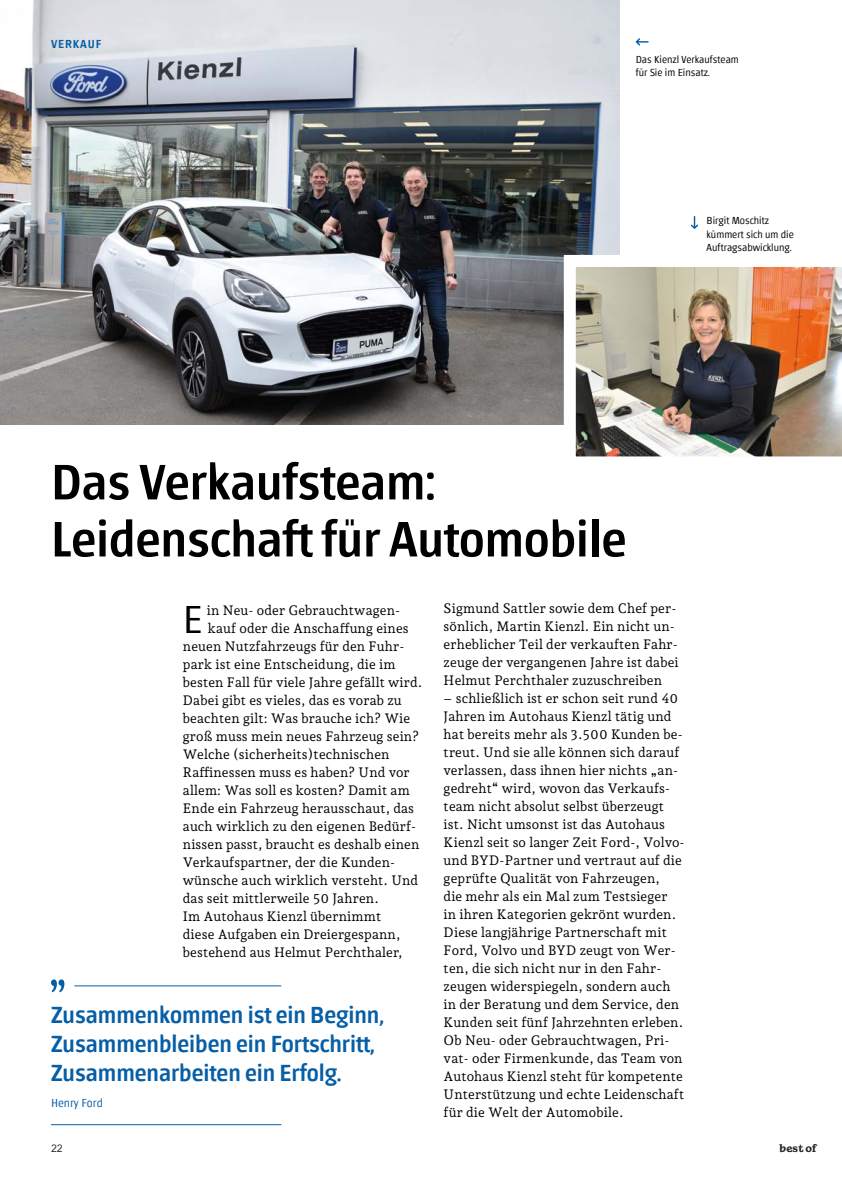
<style>
.page{position:relative;width:842px;height:1200px;background:#fff}
.page>*{position:absolute;margin:0;border:0;box-sizing:border-box;transform-origin:0 0}
.t1{font:500 51px/57px "Chaco";color:#000}
.t2{font:300 40.2px "Chaco";color:#000}
.t3{font:500 24px/28.8px "Chaco";color:#065ea6}
.t4{font:13.5px/18px "Andada Pro";letter-spacing:.01em;color:#000}
.t5{font:300 12px "Chaco";color:#065ea6}
.t6{font:500 12px "Chaco";letter-spacing:.075em;color:#065ea6}
.t7{font:300 10.5px/13.5px "Chaco";color:#000}
.t8{font:700 10.5px "Walden";letter-spacing:.01em;color:#282827}
.t9{font:10.5px "Avenir";color:#282827}
</style>
<div class="page">
<img style="left:0;top:0;width:620px;height:424px">
<img style="left:558px;top:249px;width:284px;height:208px">
<svg style="left:691px;top:216px;width:7px;height:13px"></svg>
<svg style="left:636px;top:38px;width:13px;height:8px"></svg>
<svg style="left:51px;top:979px;width:13px;height:13px"></svg>
<hr style="left:75px;top:985px;width:206px;height:1px;background:#065ea6">
<hr style="left:51px;top:1123px;width:230px;height:1px;background:#065ea6">
<p class="t6" style="left:51px;top:38px;width:52px">VERKAUF</p>
<p class="t7" style="left:636px;top:53px;width:105px">Das Kienzl Verkaufsteam für Sie im Einsatz.</p>
<p class="t7" style="left:707px;top:215px;width:89px">Birgit Moschitz kümmert sich um die<br>Auftragsabwicklung.</p>
<h1 class="t1" style="left:51px;top:456px;width:577px">Das Verkaufsteam:<br>Leidenschaft für Automobile</h1>
<h2 class="t2" style="left:183px;top:601px;width:21px">E</h2>
<p class="t4" style="left:207px;top:601px;width:195px">in Neu- oder Gebrauchtwagen-</p>
<p class="t4" style="left:208px;top:619px;width:202px">kauf oder die Anschaffung eines</p>
<p class="t4" style="left:183px;top:637px;width:223px">neuen Nutzfahrzeugs für den Fuhr-</p>
<p class="t4" style="left:183px;top:655px;width:214px">park ist eine Entscheidung, die im</p>
<p class="t4" style="left:183px;top:673px;width:241px">besten Fall für viele Jahre gefällt wird.</p>
<p class="t4" style="left:183px;top:691px;width:220px">Dabei gibt es vieles, das es vorab zu</p>
<p class="t4" style="left:183px;top:709px;width:229px">beachten gilt: Was brauche ich? Wie</p>
<p class="t4" style="left:183px;top:727px;width:238px">groß muss mein neues Fahrzeug sein?</p>
<p class="t4" style="left:183px;top:745px;width:208px">Welche (sicherheits)technischen</p>
<p class="t4" style="left:183px;top:763px;width:228px">Raffinessen muss es haben? Und vor</p>
<p class="t4" style="left:183px;top:781px;width:228px">allem: Was soll es kosten? Damit am</p>
<p class="t4" style="left:183px;top:799px;width:233px">Ende ein Fahrzeug herausschaut, das</p>
<p class="t4" style="left:183px;top:817px;width:235px">auch wirklich zu den eigenen Bedürf-</p>
<p class="t4" style="left:183px;top:835px;width:238px">nissen passt, braucht es deshalb einen</p>
<p class="t4" style="left:183px;top:853px;width:214px">Verkaufspartner, der die Kunden-</p>
<p class="t4" style="left:183px;top:871px;width:237px">wünsche auch wirklich versteht. Und</p>
<p class="t4" style="left:183px;top:889px;width:197px">das seit mittlerweile 50 Jahren.</p>
<p class="t4" style="left:183px;top:907px;width:200px">Im Autohaus Kienzl übernimmt</p>
<p class="t4" style="left:183px;top:924px;width:219px">diese Aufgaben ein Dreiergespann,</p>
<p class="t4" style="left:183px;top:942px;width:221px">bestehend aus Helmut Perchthaler,</p>
<h3 class="t3" style="left:51px;top:1001px;width:335px">Zusammenkommen ist ein Beginn,<br>Zusammenbleiben ein Fortschritt,<br>Zusammenarbeiten ein Erfolg.</h3>
<p class="t5" style="left:51px;top:1097px;width:53px">Henry Ford</p>
<p class="t4" style="left:444px;top:599px;width:237px">Sigmund Sattler sowie dem Chef per&shy;sönlich, Martin Kienzl. Ein nicht un&shy;erheblicher Teil der verkauften Fahr&shy;zeuge der vergangenen Jahre ist dabei Helmut Perchthaler zuzuschreiben</p>
<p class="t4" style="left:444px;top:689px;width:242px">– schließlich ist er schon seit rund 40<br>Jahren im Autohaus Kienzl tätig und hat bereits mehr als 3.500 Kunden be&shy;treut. Und sie alle können sich darauf verlassen, dass ihnen hier nichts „an&shy;gedreht“ wird, wovon das Verkaufs&shy;team nicht absolut selbst überzeugt ist. Nicht umsonst ist das Autohaus Kienzl seit so langer Zeit Ford-, Volvo&shy;und BYD-Partner und vertraut auf die geprüfte Qualität von Fahrzeugen,<br>die mehr als ein Mal zum Testsieger<br>in ihren Kategorien gekrönt wurden.<br>Diese langjährige Partnerschaft mit Ford, Volvo und BYD zeugt von Wer&shy;ten, die sich nicht nur in den Fahr&shy;zeugen widerspiegeln, sondern auch in der Beratung und dem Service, den Kunden seit fünf Jahrzehnten erleben.<br>Ob Neu- oder Gebrauchtwagen, Pri&shy;vat- oder Firmenkunde, das Team von Autohaus Kienzl steht für kompetente Unterstützung und echte Leidenschaft für die Welt der Automobile.</p>
<p class="t9" style="left:51px;top:1139px;width:13px">22</p>
<p class="t8" style="left:779px;top:1140px;width:39px">best of</p>
</div>
